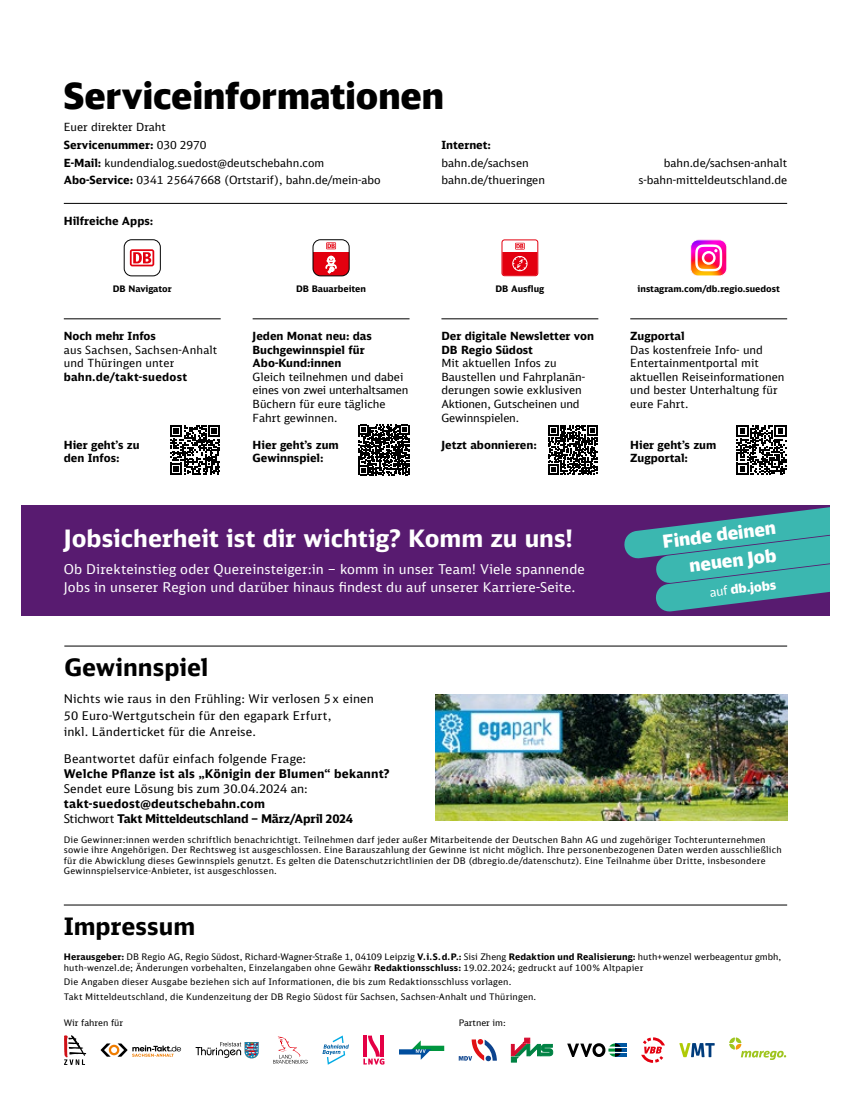
<style>
.page{position:relative;width:851px;height:1106px;background:#fff}
.page>*{position:absolute;margin:0;border:0;box-sizing:border-box;transform-origin:0 0}
.t1{font:900 36px "DB Head";color:#000}
.t2{font:700 24px "DB Sans";color:#fff}
.t3{font:700 24px "DB Sans";color:#000}
.t4{font:900 18px/27px "DB Head";color:#fff;text-align:right}
.t5{font:13.5px/18px "DB Sans";letter-spacing:.01em;color:#fff}
.t6{font:900 12.6px "DB Head";color:#fff}
.t7{font:12px/16.5px "DB Sans";letter-spacing:.01em;color:#000}
.t8{font:700 12px/15px "DB Sans";letter-spacing:-.015em;color:#000}
.t9{font:700 12px "DB Sans";letter-spacing:.015em;color:#000}
.t10{font:11.25px/13.5px "DB Sans";color:#000}
.t11{font:700 11.25px/13.5px "DB Sans";color:#000}
.t12{font:700 11.25px "DB Sans";letter-spacing:.02em;color:#000}
.t13{font:9px/10.5px "DB Sans";letter-spacing:.02em;color:#000}
.t14{font:700 9px "DB Sans";color:#000}
.t15{font:9px "DB Sans";color:#000}
.s1{font-weight:700}
.s2{font-weight:400}
</style>
<div class="page">
<hr style="left:64px;top:904px;width:723px;height:1px;background:#000">
<hr style="left:64px;top:203px;width:723px;height:1px;background:#000">
<svg style="left:124px;top:240px;width:36px;height:36px"></svg>
<div style="left:124px;top:239px;width:36px;height:37px;border:1px solid #000;border-radius:7px"></div>
<svg style="left:313px;top:240px;width:36px;height:36px"></svg>
<div style="left:313px;top:239px;width:36px;height:37px;border:1px solid #000;border-radius:7px"></div>
<svg style="left:503px;top:242px;width:33px;height:32px"></svg>
<div style="left:501px;top:239px;width:37px;height:37px;border:1px solid #e3000f;border-radius:3px"></div>
<svg style="left:692px;top:241px;width:33px;height:35px"></svg>
<div style="left:690px;top:239px;width:37px;height:37px;border:1px solid #fff;border-radius:7px"></div>
<hr style="left:64px;top:318px;width:157px;height:1px;background:#000">
<svg style="left:170px;top:425px;width:50px;height:50px"></svg>
<hr style="left:252px;top:318px;width:157px;height:1px;background:#000">
<svg style="left:358px;top:425px;width:51px;height:50px"></svg>
<hr style="left:441px;top:318px;width:157px;height:1px;background:#000">
<svg style="left:548px;top:425px;width:49px;height:50px"></svg>
<hr style="left:630px;top:318px;width:157px;height:1px;background:#000">
<svg style="left:736px;top:425px;width:50px;height:50px"></svg>
<svg style="left:64px;top:1035px;width:22px;height:29px"></svg>
<svg style="left:273px;top:1036px;width:35px;height:27px"></svg>
<svg style="left:195px;top:1042px;width:64px;height:16px"></svg>
<svg style="left:101px;top:1043px;width:80px;height:13px"></svg>
<svg style="left:322px;top:1035px;width:27px;height:29px"></svg>
<svg style="left:363px;top:1035px;width:21px;height:29px"></svg>
<svg style="left:399px;top:1040px;width:45px;height:19px"></svg>
<svg style="left:567px;top:1043px;width:59px;height:14px"></svg>
<svg style="left:510px;top:1037px;width:43px;height:25px"></svg>
<svg style="left:458px;top:1039px;width:39px;height:22px"></svg>
<svg style="left:641px;top:1037px;width:23px;height:25px"></svg>
<svg style="left:679px;top:1043px;width:35px;height:14px"></svg>
<svg style="left:729px;top:1037px;width:57px;height:23px"></svg>
<hr style="left:64px;top:645px;width:723px;height:1px;background:#000">
<img style="left:436px;top:694px;width:351px;height:126px">
<div style="left:21px;top:505px;width:808px;height:111px;background:#581b70"></div>
<svg style="left:624px;top:507px;width:205px;height:105px"></svg>
<h1 class="t1" style="left:64px;top:73px;width:381px">Serviceinformationen</h1>
<p class="t10" style="left:64px;top:118px;width:318px;line-height:17.7px">Euer direkter Draht<br><span class="s1">Servicenummer:</span> 030 2970<br><span class="s1">E-Mail:</span> kundendialog.suedost@deutschebahn.com <span class="s1">Abo-Service:</span> 0341 25647668 (Ortstarif), bahn.de/mein-abo</p>
<p class="t11" style="left:64px;top:214px;width:91px">Hilfreiche Apps:</p>
<p class="t11" style="left:441px;top:138px;width:51px">Internet:</p>
<p class="t10" style="left:441px;top:155px;width:89px">bahn.de/sachsen</p>
<p class="t10" style="left:663px;top:155px;width:125px">bahn.de/sachsen-anhalt</p>
<p class="t10" style="left:441px;top:173px;width:105px">bahn.de/thueringen</p>
<p class="t10" style="left:638px;top:173px;width:150px">s-bahn-mitteldeutschland.de</p>
<p class="t14" style="left:113px;top:283px;width:61px">DB Navigator</p>
<p class="t14" style="left:296px;top:283px;width:72px">DB Bauarbeiten</p>
<p class="t14" style="left:495px;top:283px;width:50px">DB Ausflug</p>
<p class="t14" style="left:637px;top:283px;width:144px">instagram.com/db.regio.suedost</p>
<p class="t11" style="left:64px;top:329px;width:94px">Noch mehr Infos</p>
<p class="t10" style="left:64px;top:343px;width:155px">aus Sachsen, Sachsen-Anhalt und Thüringen unter</p>
<p class="t12" style="left:64px;top:370px;width:125px">bahn.de/takt-suedost</p>
<p class="t11" style="left:64px;top:437px;width:77px">Hier geht’s zu den Infos:</p>
<p class="t11" style="left:252px;top:329px;width:121px">Jeden Monat neu: das<br>Buchgewinnspiel für<br>Abo-Kund:innen</p>
<p class="t10" style="left:252px;top:370px;width:157px">Gleich teilnehmen und dabei eines von zwei unterhaltsamen<br>Büchern für eure tägliche<br>Fahrt gewinnen.</p>
<p class="t11" style="left:252px;top:437px;width:88px">Hier geht’s zum<br>Gewinnspiel:</p>
<p class="t11" style="left:441px;top:329px;width:154px">Der digitale Newsletter von<br>DB Regio Südost</p>
<p class="t10" style="left:441px;top:356px;width:145px">Mit aktuellen Infos zu<br>Baustellen und Fahrplanän&shy;derungen sowie exklusiven<br>Aktionen, Gutscheinen und<br>Gewinnspielen.</p>
<p class="t11" style="left:441px;top:437px;width:97px">Jetzt abonnieren:</p>
<h2 class="t2" style="left:64px;top:523px;width:511px">Jobsicherheit ist dir wichtig? Komm zu uns!</h2>
<h3 class="t5" style="left:64px;top:559px;width:522px">Ob Direkteinstieg oder Quereinsteiger:in – komm in unser Team! Viele spannende<br>Jobs in unserer Region und darüber hinaus findest du auf unserer Karriere-Seite.</h3>
<h2 class="t3" style="left:64px;top:652px;width:146px">Gewinnspiel</h2>
<h3 class="t7" style="left:64px;top:690px;width:311px">Nichts wie raus in den Frühling: Wir verlosen 5x einen<br>50 Euro-Wertgutschein für den egapark Erfurt,<br>inkl. Länderticket für die Anreise.</h3>
<h3 class="t7" style="left:64px;top:749px;width:244px">Beantwortet dafür einfach folgende Frage:</h3>
<h3 class="t9" style="left:64px;top:765px;width:327px">Welche Pflanze ist als „Königin der Blumen“ bekannt?</h3>
<h3 class="t7" style="left:64px;top:779px;width:245px">Sendet eure Lösung bis zum 30.04.2024 an:</h3>
<h3 class="t8" style="left:64px;top:795px;width:291px">takt-suedost@deutschebahn.com<br><span class="s2">Stichwort</span> Takt Mitteldeutschland – März/April 2024</h3>
<p class="t11" style="left:630px;top:329px;width:56px">Zugportal</p>
<p class="t10" style="left:630px;top:343px;width:156px">Das kostenfreie Info- und<br>Entertainmentportal mit aktuellen Reiseinformationen und bester Unterhaltung für eure Fahrt.</p>
<p class="t11" style="left:630px;top:437px;width:88px">Hier geht’s zum<br>Zugportal:</p>
<h3 class="t4" style="left:660px;top:527px;width:115px;rotate:-7deg">Finde deinen neuen Job</h3>
<h3 class="t6" style="left:708px;top:584px;width:68px;rotate:-7deg"><span class="s2">auf</span> db.jobs</h3>
<p class="t13" style="left:64px;top:834px;width:719px">Die Gewinner:innen werden schriftlich benachrichtigt. Teilnehmen darf jeder außer Mitarbeitende der Deutschen Bahn AG und zugehöriger Tochterunternehmen sowie ihre Angehörigen. Der Rechtsweg ist ausgeschlossen. Eine Barauszahlung der Gewinne ist nicht möglich. Ihre personenbezogenen Daten werden ausschließlich für die Abwicklung dieses Gewinnspiels genutzt. Es gelten die Datenschutzrichtlinien der DB (dbregio.de/datenschutz). Eine Teilnahme über Dritte, insbesondere Gewinnspielservice-Anbieter, ist ausgeschlossen.</p>
<h2 class="t3" style="left:64px;top:911px;width:133px">Impressum</h2>
<p class="t13" style="left:64px;top:951px;width:718px"><span class="s1">Herausgeber:</span> DB Regio AG, Regio Südost, Richard-Wagner-Straße 1, 04109 Leipzig <span class="s1">V.i.S.d.P.:</span> Sisi Zheng <span class="s1">Redaktion und Realisierung:</span> huth+wenzel werbeagentur gmbh, huth-wenzel.de; Änderungen vorbehalten, Einzelangaben ohne Gewähr <span class="s1">Redaktionsschluss:</span> 19.02.2024; gedruckt auf 100% Altpapier</p>
<p class="t13" style="left:64px;top:974px;width:474px;line-height:14.7px">Die Angaben dieser Ausgabe beziehen sich auf Informationen, die bis zum Redaktionsschluss vorlagen.<br>Takt Mitteldeutschland, die Kundenzeitung der DB Regio Südost für Sachsen, Sachsen-Anhalt und Thüringen.</p>
<p class="t15" style="left:64px;top:1017px;width:61px">Wir fahren für</p>
<p class="t15" style="left:458px;top:1017px;width:49px">Partner im:</p>
</div>
